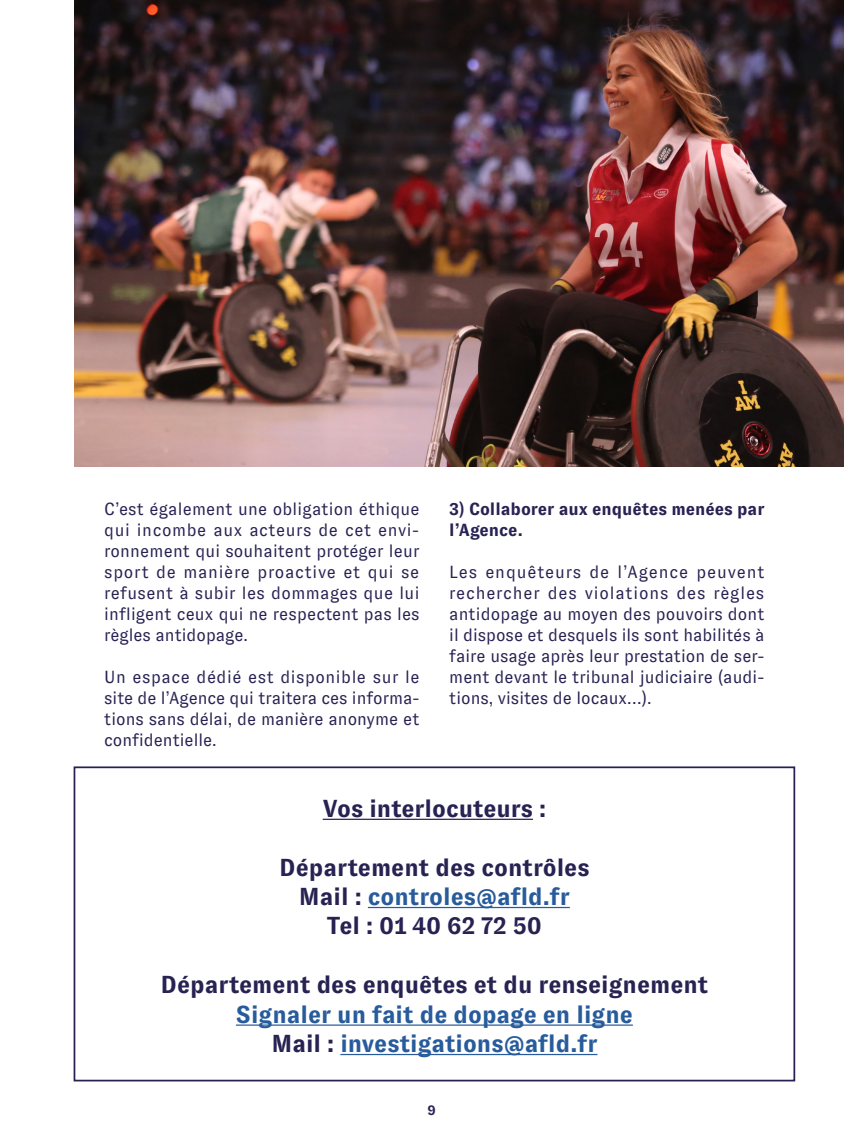
<style>
.page{position:relative;width:844px;height:1141px;background:#fff}
.page>*{position:absolute;margin:0;border:0;box-sizing:border-box;transform-origin:0 0}
.t1{font:700 24.5px/29.4px "GT Zirkon";color:#272252;text-align:center}
.t2{font:700 24.5px/29.4px "GT Zirkon";color:#275b9b;text-align:center}
.t3{font:17.5px/21px "GT Zirkon";color:#272252;text-align:justify}
.t4{font:700 17.5px/21px "GT Zirkon";color:#272252}
.t5{font:700 14px "GT Zirkon";color:#262353}
.s1{color:#275b9b}
.s2{color:#272252}
</style>
<div class="page">
<img style="left:74px;top:0;width:769px;height:466px">
<hr style="left:322px;top:819px;width:211px;height:1px;background:#272252">
<hr style="left:368px;top:907px;width:201px;height:1px;background:#275b9b">
<hr style="left:236px;top:1024px;width:396px;height:2px;background:#275b9b">
<hr style="left:340px;top:1054px;width:257px;height:1px;background:#275b9b">
<div style="left:74px;top:766px;width:721px;height:315px;border:2px solid #272154"></div>
<p class="t3" style="left:104px;top:498px;width:317px">C’est également une obligation éthique qui incombe aux acteurs de cet envi&shy;ronnement qui souhaitent protéger leur sport de manière proactive et qui se refusent à subir les dommages que lui infligent ceux qui ne respectent pas les règles antidopage.</p>
<p class="t3" style="left:104px;top:666px;width:317px">Un espace dédié est disponible sur le site de l’Agence qui traitera ces informa&shy;tions sans délai, de manière anonyme et confidentielle.</p>
<p class="t4" style="left:449px;top:498px;width:316px">3) Collaborer aux enquêtes menées par l’Agence.</p>
<p class="t3" style="left:449px;top:561px;width:317px">Les enquêteurs de l’Agence peuvent rechercher des violations des règles antidopage au moyen des pouvoirs dont il dispose et desquels ils sont habilités à faire usage après leur prestation de ser&shy;ment devant le tribunal judiciaire (audi&shy;tions, visites de locaux…).</p>
<h1 class="t1" style="left:322px;top:794px;width:225px">Vos interlocuteurs :</h1>
<h1 class="t1" style="left:279px;top:853px;width:312px">Département des contrôles<br>Mail : <span class="s1">controles@afld.fr<br></span>Tel : 01 40 62 72 50</h1>
<h1 class="t1" style="left:160px;top:970px;width:549px">Département des enquêtes et du renseignement</h1>
<h1 class="t2" style="left:236px;top:1000px;width:398px">Signaler un fait de dopage en ligne<br><span class="s2">Mail :</span> investigations@afld.fr</h1>
<p class="t5" style="left:427px;top:1102px;width:10px">9</p>
</div>
